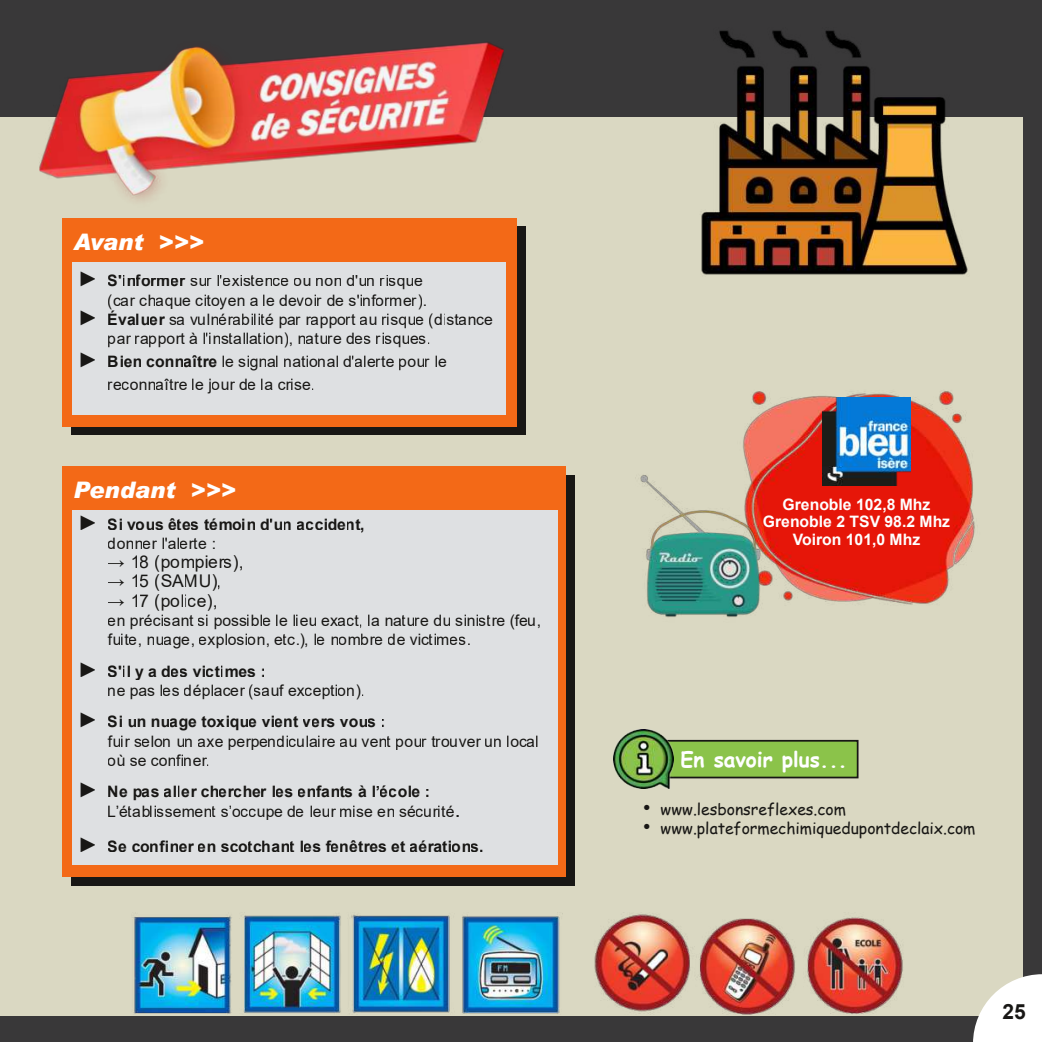
<style>
.page{position:relative;width:1042px;height:1042px;background:#393839}
.page>*{position:absolute;margin:0;border:0;box-sizing:border-box;transform-origin:0 0}
.t1{font:italic 900 22.75px "Arial";color:#fff}
.t2{font:700 21px "Comic Sans MS";color:#fff}
.t3{font:700 21px "Arial";color:#181715}
.t4{font:17.5px "Arial";letter-spacing:.005em;color:#181715}
.t5{font:15.75px/19.2px "Arial";color:#181715}
.t6{font:700 15.75px/19.2px "Arial";color:#181715}
.t7{font:15.75px "Comic Sans MS";color:#181715}
.t8{font:700 15.75px/17.5px "Arial";color:#fff;text-align:center}
.s1{font-size:21px}
.s2{font-weight:700}
.s3{font-weight:400;font-size:21px}
.s4{font-weight:400}
.s5{font-family:"Arial";font-size:21px}
</style>
<div class="page">
<div style="left:0;top:117px;width:1022px;height:898px;background:#dad8c2"></div>
<div style="left:71px;top:227px;width:455px;height:208px;background:#181715"></div>
<div style="left:62px;top:218px;width:455px;height:208px;background:#f36917"></div>
<div style="left:72px;top:262px;width:433px;height:152px;background:#dee0e2"></div>
<div style="left:655px;top:741px;width:202px;height:36px;background:#8bc34a"></div>
<div style="left:654px;top:740px;width:204px;height:38px;border:2px solid #181715"></div>
<img style="left:614px;top:729px;width:59px;height:60px">
<img style="left:131px;top:915px;width:431px;height:103px">
<img style="left:587px;top:914px;width:323px;height:104px">
<img style="left:29px;top:5px;width:487px;height:196px">
<div style="left:71px;top:475px;width:503px;height:410px;background:#181715"></div>
<div style="left:62px;top:466px;width:504px;height:410px;background:#f36917"></div>
<div style="left:72px;top:510px;width:486px;height:355px;background:#dee0e2"></div>
<img style="left:743px;top:391px;width:232px;height:214px">
<img style="left:640px;top:461px;width:152px;height:157px">
<img style="left:823px;top:398px;width:87px;height:87px">
<img style="left:693px;top:1px;width:282px;height:274px">
<svg style="left:973px;top:974px;width:69px;height:68px"></svg>
<h1 class="t1" style="left:73px;top:228px;width:132px">Avant &gt;&gt;&gt;</h1>
<p class="t5" style="left:77px;top:271px;width:347px"><span class="s1">►</span> <span class="s2">S'informer</span> sur l'existence ou non d'un risque</p>
<p class="t5" style="left:108px;top:290px;width:320px">(car chaque citoyen a le devoir de s'informer).</p>
<p class="t5" style="left:77px;top:310px;width:417px"><span class="s1">►</span> <span class="s2">Évaluer</span> sa vulnérabilité par rapport au risque (distance</p>
<p class="t5" style="left:108px;top:329px;width:325px">par rapport à l'installation), nature des risques.</p>
<p class="t5" style="left:108px;top:350px;width:340px;line-height:22.8px;text-indent:-31px"><span class="s1">►</span> <span class="s2">Bien connaître</span> le signal national d'alerte pour le reconnaître le jour de la crise.</p>
<h1 class="t1" style="left:73px;top:476px;width:164px">Pendant &gt;&gt;&gt;</h1>
<p class="t6" style="left:108px;top:515px;width:259px;text-indent:-31px"><span class="s3">►</span> Si vous êtes témoin d'un accident, <span class="s4">donner l'alerte :</span></p>
<p class="t4" style="left:108px;top:550px;width:137px">→ 18 (pompiers),</p>
<p class="t4" style="left:108px;top:569px;width:115px">→ 15 (SAMU),</p>
<p class="t4" style="left:108px;top:588px;width:111px">→ 17 (police),</p>
<p class="t5" style="left:108px;top:610px;width:435px">en précisant si possible le lieu exact, la nature du sinistre (feu, fuite, nuage, explosion, etc.), le nombre de victimes.</p>
<p class="t5" style="left:108px;top:661px;width:259px;text-indent:-31px"><span class="s1">►</span> <span class="s2">S'il y a des victimes :<br></span>ne pas les déplacer (sauf exception).</p>
<p class="t5" style="left:108px;top:712px;width:433px;text-indent:-31px"><span class="s1">►</span> <span class="s2">Si un nuage toxique vient vers vous :<br></span>fuir selon un axe perpendiculaire au vent pour trouver un local où se confiner.</p>
<p class="t5" style="left:108px;top:782px;width:354px;text-indent:-31px"><span class="s1">►</span> <span class="s2">Ne pas aller chercher les enfants à l’école :<br></span>L’établissement s’occupe de leur mise en sécurité<span class="s1">.</span></p>
<p class="t6" style="left:77px;top:837px;width:408px"><span class="s3">►</span> Se confiner en scotchant les fenêtres et aérations.</p>
<p class="t8" style="left:763px;top:496px;width:189px">Grenoble 102,8 Mhz<br>Grenoble 2 TSV 98.2 Mhz<br>Voiron 101,0 Mhz</p>
<h2 class="t2" style="left:680px;top:744px;width:168px">En savoir plus...</h2>
<p class="t7" style="left:643px;top:797px;width:204px"><span class="s5">•</span> www.lesbonsreflexes.com</p>
<p class="t7" style="left:643px;top:816px;width:334px"><span class="s5">•</span> www.plateformechimiquedupontdeclaix.com</p>
<h2 class="t3" style="left:1002px;top:997px;width:25px">25</h2>
</div>
